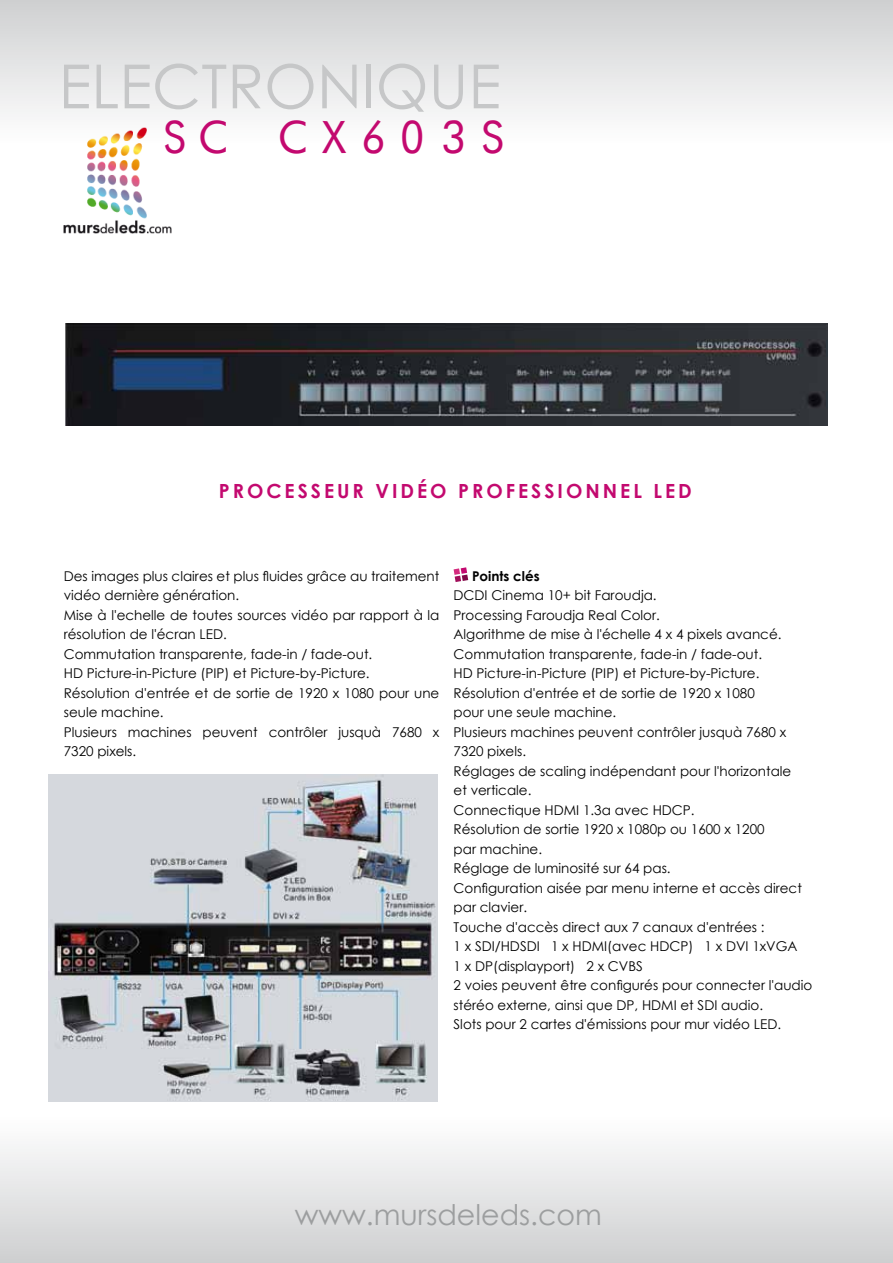
<style>
.page{position:relative;width:893px;height:1263px;background:#fff}
.page>*{position:absolute;margin:0;border:0;box-sizing:border-box;transform-origin:0 0}
.t1{font:60.75px "Century Gothic";color:#c6c7c8}
.t2{font:43.65px "Futurist Fixed Width";letter-spacing:-.05em;color:#c3096f;scale:.96 1}
.t3{font:28.5px "Century Gothic";color:#9c9e9f}
.t4{font:700 19.5px "Century Gothic";letter-spacing:.155em;color:#c3096f}
.t5{font:13.5px/19.5px "Century Gothic";color:#000}
.t6{font:700 13.5px "Century Gothic";color:#000}
</style>
<div class="page">
<div style="left:0;top:0;width:893px;height:144px;background:linear-gradient(to bottom,#ced0d1,#fefefe)"></div>
<div style="left:0;top:1116px;width:893px;height:147px;background:linear-gradient(to bottom,#fff,#cecfd0)"></div>
<img style="left:65px;top:324px;width:762px;height:102px">
<svg style="left:454px;top:567px;width:14px;height:15px"></svg>
<img style="left:48px;top:774px;width:390px;height:327px">
<img style="left:64px;top:128px;width:108px;height:105px">
<h1 class="t1" style="left:59px;top:44px;width:444px">ELECTRONIQUE</h1>
<h2 class="t2" style="left:154px;top:109px;width:376px">SC CX603S</h2>
<h3 class="t4" style="left:219px;top:476px;width:475px">PROCESSEUR VIDÉO PROFESSIONNEL LED</h3>
<p class="t5" style="left:64px;top:566px;width:377px">Des images plus claires et plus fluides grâce au traitement vidéo dernière génération.<br>Mise à l'echelle de toutes sources vidéo par rapport à la résolution de l'écran LED.<br>Commutation transparente, fade-in / fade-out.<br>HD Picture-in-Picture (PIP) et Picture-by-Picture.<br>Résolution d'entrée et de sortie de 1920 x 1080 pour une seule machine.<br>Plusieurs machines peuvent contrôler jusquà 7680 x 7320 pixels.</p>
<p class="t6" style="left:472px;top:565px;width:69px">POINTS CLÉS</p>
<p class="t5" style="left:454px;top:585px;width:360px">DCDI Cinema 10+ bit Faroudja.<br>Processing Faroudja Real Color.<br>Algorithme de mise à l'échelle 4 x 4 pixels avancé.<br>Commutation transparente, fade-in / fade-out.<br>HD Picture-in-Picture (PIP) et Picture-by-Picture.<br>Résolution d'entrée et de sortie de 1920 x 1080<br>pour une seule machine.<br>Plusieurs machines peuvent contrôler jusquà 7680 x 7320 pixels.<br>Réglages de scaling indépendant pour l'horizontale<br>et verticale.<br>Connectique HDMI 1.3a avec HDCP.<br>Résolution de sortie 1920 x 1080p ou 1600 x 1200<br>par machine.<br>Réglage de luminosité sur 64 pas.<br>Configuration aisée par menu interne et accès direct par clavier.<br>Touche d'accès direct aux 7 canaux d'entrées :<br>1 x SDI/HDSDI 1 x HDMI(avec HDCP) 1 x DVI 1xVGA<br>1 x DP(displayport) 2 x CVBS<br>2 voies peuvent être configurés pour connecter l'audio stéréo externe, ainsi que DP, HDMI et SDI audio.<br>Slots pour 2 cartes d'émissions pour mur vidéo LED.</p>
<h3 class="t3" style="left:295px;top:1194px;width:309px">www.mursdeleds.com</h3>
</div>
